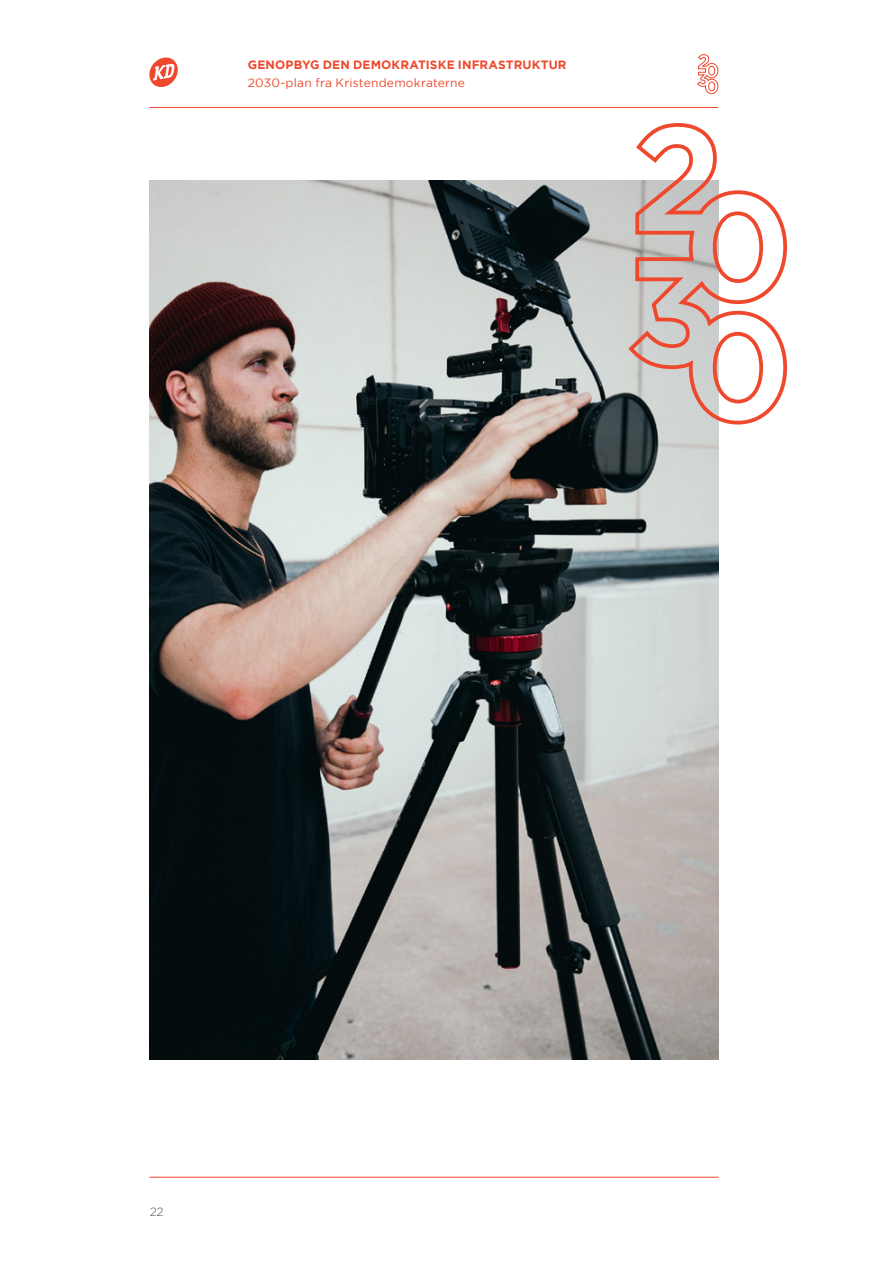
<style>
.page{position:relative;width:893px;height:1263px;background:#fff}
.page>*{position:absolute;margin:0;border:0;box-sizing:border-box;transform-origin:0 0}
.brød{font:700 12px "Gotham";letter-spacing:.01em;color:#ef482c}
.brød-2{font:12px "Gotham";letter-spacing:.015em;color:#ef482c}
.t1{font:300 12px "Gotham";color:#575656}
</style>
<div class="page">
<hr style="left:150px;top:1177px;width:569px;height:1px;background:#ef482c">
<svg style="left:697px;top:54px;width:21px;height:40px"></svg>
<svg style="left:149px;top:57px;width:29px;height:30px"></svg>
<hr style="left:149px;top:107px;width:569px;height:1px;background:#ef482c">
<img style="left:149px;top:180px;width:569px;height:879px">
<svg style="left:626px;top:123px;width:162px;height:303px"></svg>
<p class="brød" style="left:248px;top:58px;width:320px">GENOPBYG DEN DEMOKRATISKE INFRASTRUKTUR</p>
<p class="brød-2" style="left:248px;top:76px;width:219px">2030-plan fra Kristendemokraterne</p>
<p class="t1" style="left:150px;top:1206px;width:15px">22</p>
</div>
